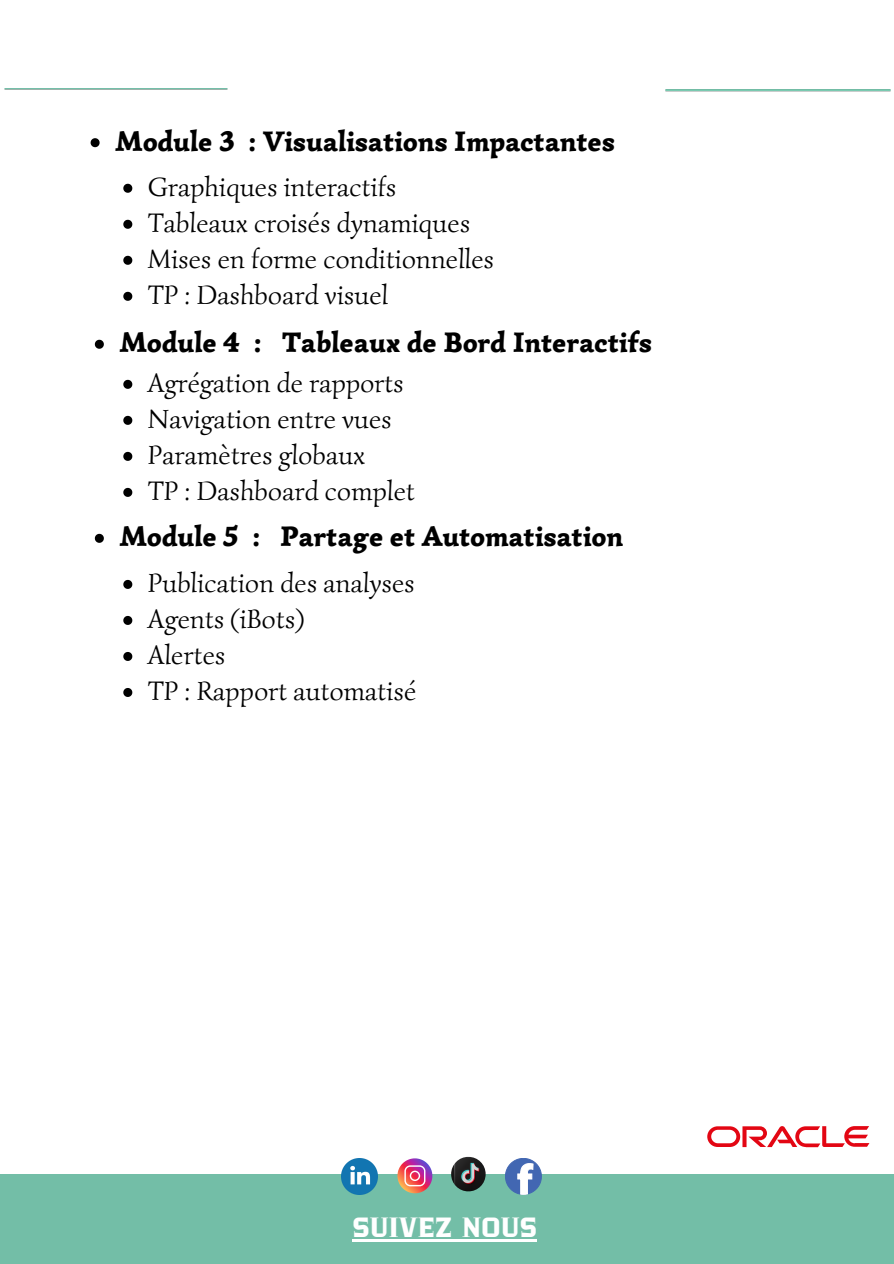
<style>
.page{position:relative;width:894px;height:1264px;background:#fff}
.page>*{position:absolute;margin:0;border:0;box-sizing:border-box;transform-origin:0 0}
.t1{font:900 28.5px "Simonetta";letter-spacing:.005em;color:#000}
.t2{font:27px "Simonetta";letter-spacing:.005em;color:#000}
.t3{font:27px "Zantiqa 4 F";letter-spacing:.005em;color:#fff}
</style>
<div class="page">
<img style="left:4px;top:89px;width:224px;height:1px">
<img style="left:665px;top:90px;width:226px;height:1px">
<div style="left:0;top:1174px;width:893px;height:89px;background:#73bea7"></div>
<svg style="left:505px;top:1158px;width:36px;height:36px"></svg>
<svg style="left:397px;top:1158px;width:35px;height:35px"></svg>
<img style="left:342px;top:1158px;width:36px;height:36px">
<img style="left:451px;top:1156px;width:34px;height:35px;border-radius:17px">
<hr style="left:352px;top:1239px;width:185px;height:2px;background:#fff">
<svg style="left:123px;top:184px;width:9px;height:9px"></svg>
<svg style="left:123px;top:220px;width:9px;height:9px"></svg>
<svg style="left:123px;top:256px;width:9px;height:9px"></svg>
<svg style="left:123px;top:292px;width:9px;height:9px"></svg>
<svg style="left:91px;top:138px;width:9px;height:9px"></svg>
<svg style="left:707px;top:1126px;width:162px;height:21px"></svg>
<svg style="left:123px;top:380px;width:9px;height:9px"></svg>
<svg style="left:123px;top:416px;width:9px;height:9px"></svg>
<svg style="left:123px;top:452px;width:9px;height:9px"></svg>
<svg style="left:123px;top:488px;width:9px;height:9px"></svg>
<svg style="left:95px;top:340px;width:9px;height:9px"></svg>
<svg style="left:123px;top:580px;width:9px;height:9px"></svg>
<svg style="left:123px;top:616px;width:9px;height:9px"></svg>
<svg style="left:123px;top:652px;width:9px;height:9px"></svg>
<svg style="left:123px;top:688px;width:9px;height:9px"></svg>
<svg style="left:95px;top:534px;width:9px;height:9px"></svg>
<p class="t1" style="left:115px;top:123px;width:501px">Module 3 : Visualisations Impactantes</p>
<p class="t2" style="left:148px;top:170px;width:250px">Graphiques interactifs</p>
<p class="t2" style="left:148px;top:206px;width:324px">Tableaux croisés dynamiques</p>
<p class="t2" style="left:148px;top:242px;width:347px">Mises en forme conditionnelles</p>
<p class="t2" style="left:148px;top:278px;width:242px">TP : Dashboard visuel</p>
<p class="t1" style="left:120px;top:325px;width:533px">Module 4 : Tableaux de Bord Interactifs</p>
<p class="t2" style="left:148px;top:366px;width:257px">Agrégation de rapports</p>
<p class="t2" style="left:148px;top:402px;width:245px">Navigation entre vues</p>
<p class="t2" style="left:148px;top:438px;width:219px">Paramètres globaux</p>
<p class="t2" style="left:148px;top:474px;width:268px">TP : Dashboard complet</p>
<p class="t1" style="left:120px;top:519px;width:504px">Module 5 : Partage et Automatisation</p>
<p class="t2" style="left:148px;top:566px;width:268px">Publication des analyses</p>
<p class="t2" style="left:148px;top:602px;width:158px">Agents (iBots)</p>
<p class="t2" style="left:148px;top:638px;width:79px">Alertes</p>
<p class="t2" style="left:148px;top:674px;width:270px">TP : Rapport automatisé</p>
<p class="t3" style="left:352px;top:1216px;width:186px">SUIVEZ NOUS</p>
</div>
